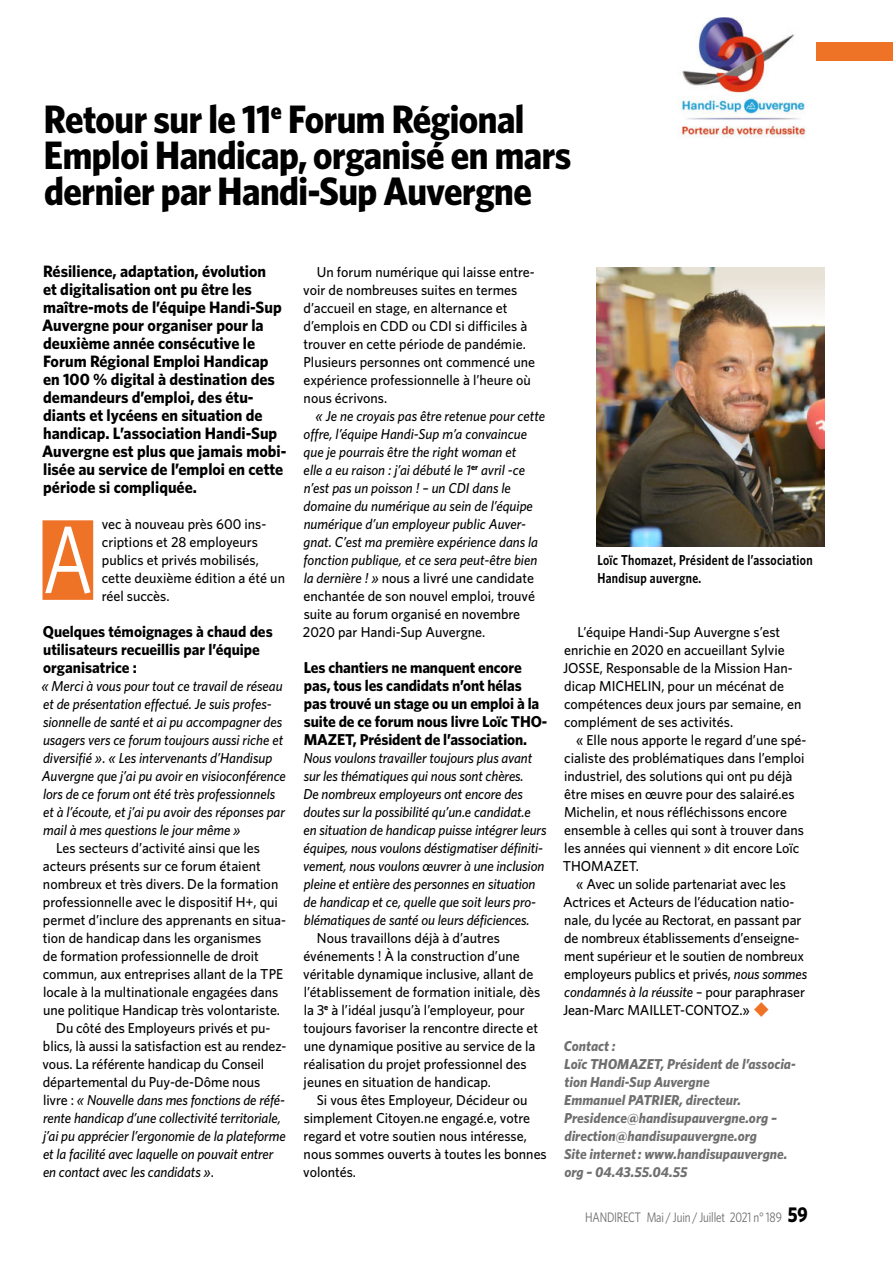
<style>
.page{position:relative;width:893px;height:1263px;background:#fff}
.page>*{position:absolute;margin:0;border:0;box-sizing:border-box;transform-origin:0 0}
.t1{font:95.7px "Whitney Narrow";color:#fff;scale:.9 1}
.t2{font:700 39.75px/36px "Whitney Narrow";letter-spacing:-.01em;color:#000}
.t3{font:700 16.5px/18px "Whitney";color:#000}
.t4{font:700 15.75px/18px "Whitney";letter-spacing:-.01em;color:#000}
.t5{font:500 14.4px/18px "Whitney";color:#000}
.t6{font:italic 500 14.4px/18px "Whitney";letter-spacing:-.005em;color:#000}
.t7{font:italic 700 14.4px/18px "Whitney";color:#706f6f}
.t8{font:600 14.4px/18px "Whitney Narrow";letter-spacing:.025em;color:#000;scale:.9 1}
.t9{font:13.8px "Whitney Narrow";letter-spacing:-.015em;color:#706f6f;scale:.9 1}
.s1{font-style:normal}
.s2{font-style:italic}
.s3{color:#ee7326}
.s4{font-weight:700;font-size:21.3px;color:#000}
</style>
<div class="page">
<img style="left:680px;top:17px;width:126px;height:121px">
<div style="left:817px;top:43px;width:76px;height:18px;background:#ee7326"></div>
<div style="left:43px;top:520px;width:50px;height:80px;background:#ee7326"></div>
<img style="left:597px;top:439px;width:227px;height:108px">
<img style="left:597px;top:268px;width:227px;height:171px">
<h2 class="t2" style="left:44px;top:101px;width:529px">Retour sur le 11<sup>e</sup> Forum Régional<br>Emploi Handicap, organisé en mars dernier par Handi-Sup Auvergne</h2>
<p class="t3" style="left:42px;top:262px;width:246px">Résilience, adaptation, évolution<br>et digitalisation ont pu être les maître-mots de l’équipe Handi-Sup<br>Auvergne pour organiser pour la deuxième année consécutive le<br>Forum Régional Emploi Handicap en 100 % digital à destination des demandeurs d’emploi, des étu&shy;diants et lycéens en situation de handicap. L’association Handi-Sup<br>Auvergne est plus que jamais mobi&shy;lisée au service de l’emploi en cette période si compliquée.</p>
<h1 class="t1" style="left:43px;top:507px;width:58px">A</h1>
<p class="t5" style="left:102px;top:514px;width:185px">vec à nouveau près 600 ins&shy;criptions et 28 employeurs publics et privés mobilisés, cette deuxième édition a été un réel succès.</p>
<p class="t4" style="left:43px;top:622px;width:231px">Quelques témoignages à chaud des utilisateurs recueillis par l’équipe organisatrice :</p>
<p class="t6" style="left:41px;top:676px;width:246px">« Merci à vous pour tout ce travail de réseau et de présentation effectué. Je suis profes&shy;sionnelle de santé et ai pu accompagner des usagers vers ce forum toujours aussi riche et diversifié »<span class="s1">.</span> « Les intervenants d’Handisup Auvergne que j’ai pu avoir en visioconférence lors de ce forum ont été très professionnels et à l’écoute, et j’ai pu avoir des réponses par mail à mes questions le jour même »</p>
<p class="t5" style="left:56px;top:838px;width:205px">Les secteurs d’activité ainsi que les</p>
<p class="t5" style="left:43px;top:856px;width:219px">acteurs présents sur ce forum étaient</p>
<p class="t5" style="left:43px;top:874px;width:237px">nombreux et très divers. De la formation</p>
<p class="t5" style="left:43px;top:892px;width:236px">professionnelle avec le dispositif H+, qui</p>
<p class="t5" style="left:43px;top:910px;width:245px">permet d’inclure des apprenants en situa-</p>
<p class="t5" style="left:43px;top:928px;width:220px">tion de handicap dans les organismes</p>
<p class="t5" style="left:43px;top:946px;width:218px">de formation professionnelle de droit</p>
<p class="t5" style="left:43px;top:964px;width:242px">commun, aux entreprises allant de la TPE</p>
<p class="t5" style="left:43px;top:982px;width:237px">locale à la multinationale engagées dans</p>
<p class="t5" style="left:43px;top:1000px;width:239px">une politique Handicap très volontariste.</p>
<p class="t5" style="left:56px;top:1018px;width:216px">Du côté des Employeurs privés et pu-</p>
<p class="t5" style="left:43px;top:1036px;width:245px">blics, là aussi la satisfaction est au rendez-</p>
<p class="t5" style="left:43px;top:1054px;width:223px">vous. La référente handicap du Conseil</p>
<p class="t5" style="left:43px;top:1072px;width:219px">départemental du Puy-de-Dôme nous</p>
<p class="t6" style="left:43px;top:1090px;width:244px"><span class="s1">livre :</span> « Nouvelle dans mes fonctions de réfé-</p>
<p class="t6" style="left:43px;top:1108px;width:239px">rente handicap d’une collectivité territoriale,</p>
<p class="t6" style="left:43px;top:1126px;width:244px">j’ai pu apprécier l’ergonomie de la plateforme</p>
<p class="t6" style="left:43px;top:1144px;width:232px">et la facilité avec laquelle on pouvait entrer</p>
<p class="t6" style="left:43px;top:1162px;width:172px">en contact avec les candidats »<span class="s1">.</span></p>
<p class="t5" style="left:303px;top:262px;width:233px;text-indent:14px">Un forum numérique qui laisse entre&shy;voir de nombreuses suites en termes d’accueil en stage, en alternance et d’emplois en CDD ou CDI si difficiles à trouver en cette période de pandémie.<br>Plusieurs personnes ont commencé une expérience professionnelle à l’heure où nous écrivons.</p>
<p class="t6" style="left:303px;top:406px;width:244px;text-indent:13px">« Je ne croyais pas être retenue pour cette offre, l’équipe Handi-Sup m’a convaincue que je pourrais être the right woman et<br>elle a eu raison : j’ai débuté le 1<sup>er</sup> avril -ce n’est pas un poisson ! – un CDI dans le domaine du numérique au sein de l’équipe numérique d’un employeur public Auver&shy;gnat. C’est ma première expérience dans la fonction publique, et ce sera peut-être bien la dernière ! » <span class="s1">nous a livré une candidate enchantée de son nouvel emploi, trouvé suite au forum organisé en novembre 2020 par Handi-Sup Auvergne.</span></p>
<p class="t4" style="left:304px;top:658px;width:245px">Les chantiers ne manquent encore pas, tous les candidats n’ont hélas pas trouvé un stage ou un emploi à la suite de ce forum nous livre Loïc THO-MAZET, Président de l’association.</p>
<p class="t6" style="left:303px;top:748px;width:245px">Nous voulons travailler toujours plus avant sur les thématiques qui nous sont chères.<br>De nombreux employeurs ont encore des doutes sur la possibilité qu’un.e candidat.e en situation de handicap puisse intégrer leurs équipes, nous voulons déstigmatiser définiti&shy;vement, nous voulons œuvrer à une inclusion pleine et entière des personnes en situation de handicap et ce, quelle que soit leurs pro&shy;blématiques de santé ou leurs déficiences.</p>
<p class="t5" style="left:303px;top:928px;width:238px;text-indent:14px">Nous travaillons déjà à d’autres événements ! À la construction d’une véritable dynamique inclusive, allant de l’établissement de formation initiale, dès la 3<sup>e</sup> à l’idéal jusqu’à l’employeur, pour toujours favoriser la rencontre directe et une dynamique positive au service de la réalisation du projet professionnel des jeunes en situation de handicap.</p>
<p class="t5" style="left:303px;top:1090px;width:245px;text-indent:13px">Si vous êtes Employeur, Décideur ou simplement Citoyen.ne engagé.e, votre regard et votre soutien nous intéresse, nous sommes ouverts à toutes les bonnes volontés.</p>
<p class="t8" style="left:597px;top:551px;width:241px">Loïc Thomazet, Président de l’association<br>Handisup auvergne.</p>
<p class="t5" style="left:563px;top:622px;width:240px;text-indent:15px">L’équipe Handi-Sup Auvergne s’est enrichie en 2020 en accueillant Sylvie JOSSE, Responsable de la Mission Han&shy;dicap MICHELIN, pour un mécénat de compétences deux jours par semaine, en complément de ses activités.</p>
<p class="t5" style="left:563px;top:730px;width:245px;text-indent:13px">« Elle nous apporte le regard d’une spé&shy;cialiste des problématiques dans l’emploi industriel, des solutions qui ont pu déjà être mises en œuvre pour des salairé.es Michelin, et nous réfléchissons encore ensemble à celles qui sont à trouver dans les années qui viennent » dit encore Loïc THOMAZET.</p>
<p class="t5" style="left:563px;top:874px;width:246px;text-indent:13px">« Avec un solide partenariat avec les Actrices et Acteurs de l’éducation natio&shy;nale, du lycée au Rectorat, en passant par de nombreux établissements d’enseigne&shy;ment supérieur et le soutien de nombreux employeurs publics et privés, <span class="s2">nous sommes condamnés à la réussite</span> – pour paraphraser Jean-Marc MAILLET-CONTOZ.» <span class="s3">◆</span></p>
<p class="t7" style="left:564px;top:1036px;width:233px">Contact :<br>Loïc THOMAZET, Président de l’associa&shy;tion Handi-Sup Auvergne<br>Emmanuel PATRIER, directeur.<br>Presidence@handisupauvergne.org – direction@handisupauvergne.org<br>Site internet : www.handisupauvergne. org – 04.43.55.04.55</p>
<p class="t9" style="left:585px;top:1209px;width:249px">HANDIRECT Mai / Juin / Juillet 2021 n° 189 <span class="s4">59</span></p>
</div>
